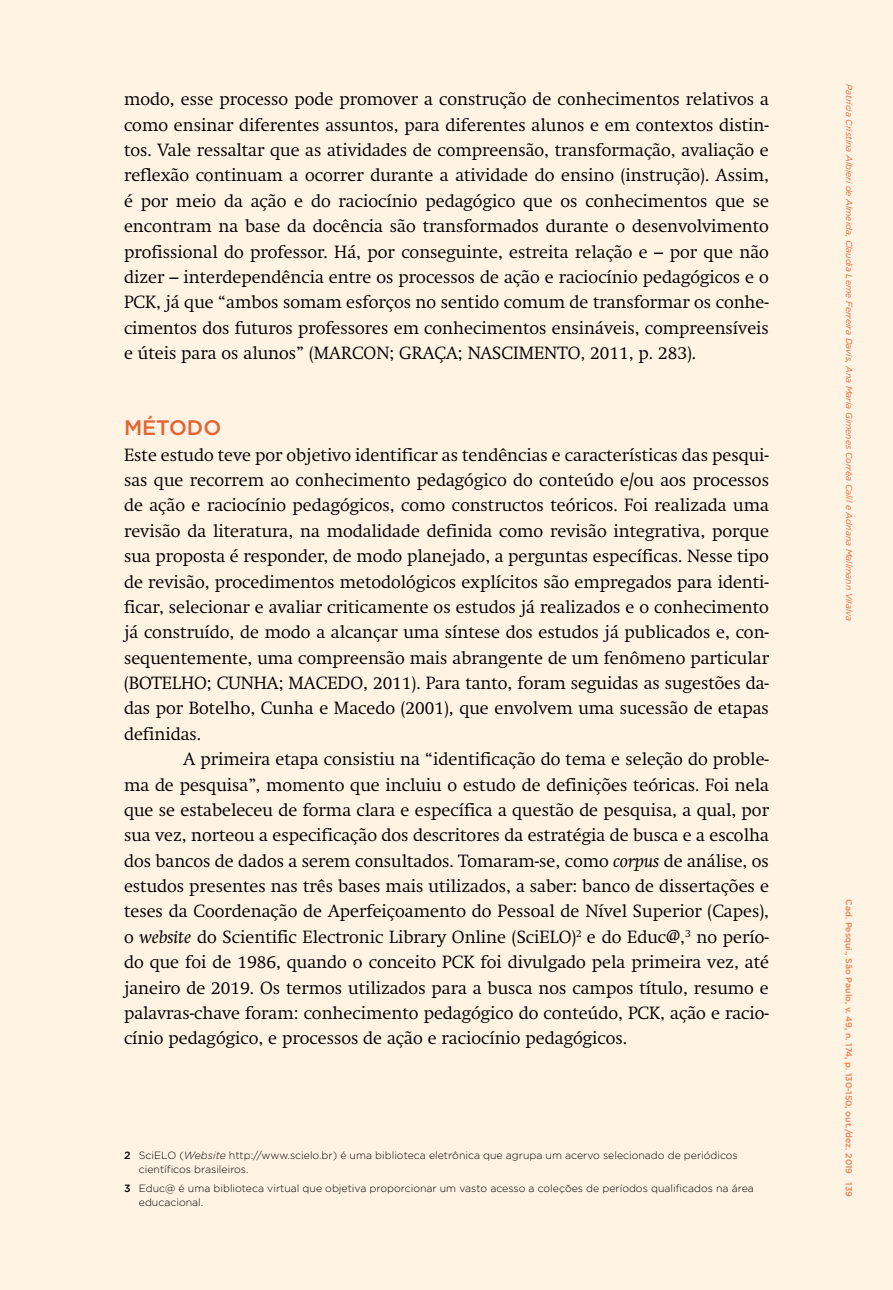
<style>
.page{position:relative;width:893px;height:1290px;background:#fff3e3}
.page>*{position:absolute;margin:0;border:0;box-sizing:border-box;transform-origin:0 0}
.t1{font:500 21px "Gotham HTF";color:#e16a39}
.t2{font:300 17.5px/25.4px "Swift";color:#000;text-align:justify}
.t3{font:300 10.5px/14px "Gotham HTF";color:#000}
.t4{font:italic 8.75px "Gotham HTF";color:#e16a39}
.t5{font:500 8.75px "Gotham HTF";color:#e78861}
.s1{font-weight:400;font-style:italic}
.s2{font-weight:500}
.s3{font-style:italic}
</style>
<div class="page">
<p class="t2" style="left:124px;top:87px;width:646px">modo, esse processo pode promover a construção de conhecimentos relativos a como ensinar diferentes assuntos, para diferentes alunos e em contextos distin&shy;tos. Vale ressaltar que as atividades de compreensão, transformação, avaliação e reflexão continuam a ocorrer durante a atividade do ensino (instrução). Assim, é por meio da ação e do raciocínio pedagógico que os conhecimentos que se encontram na base da docência são transformados durante o desenvolvimento profissional do professor. Há, por conseguinte, estreita relação e – por que não dizer – interdependência entre os processos de ação e raciocínio pedagógicos e o PCK, já que “ambos somam esforços no sentido comum de transformar os conhe&shy;cimentos dos futuros professores em conhecimentos ensináveis, compreensíveis e úteis para os alunos” (MARCON; GRAÇA; NASCIMENTO, 2011, p. 283).</p>
<p class="t1" style="left:124px;top:416px;width:99px">MÉTODO</p>
<p class="t2" style="left:124px;top:442px;width:646px">Este estudo teve por objetivo identificar as tendências e características das pesqui&shy;sas que recorrem ao conhecimento pedagógico do conteúdo e/ou aos processos de ação e raciocínio pedagógicos, como constructos teóricos. Foi realizada uma revisão da literatura, na modalidade definida como revisão integrativa, porque sua proposta é responder, de modo planejado, a perguntas específicas. Nesse tipo de revisão, procedimentos metodológicos explícitos são empregados para identi&shy;ficar, selecionar e avaliar criticamente os estudos já realizados e o conhecimento já construído, de modo a alcançar uma síntese dos estudos já publicados e, con&shy;sequentemente, uma compreensão mais abrangente de um fenômeno particular (BOTELHO; CUNHA; MACEDO, 2011). Para tanto, foram seguidas as sugestões da&shy;das por Botelho, Cunha e Macedo (2001), que envolvem uma sucessão de etapas definidas.</p>
<p class="t2" style="left:124px;top:746px;width:646px;text-indent:60px">A primeira etapa consistiu na “identificação do tema e seleção do proble&shy;ma de pesquisa”, momento que incluiu o estudo de definições teóricas. Foi nela que se estabeleceu de forma clara e específica a questão de pesquisa, a qual, por sua vez, norteou a especificação dos descritores da estratégia de busca e a escolha dos bancos de dados a serem consultados. Tomaram-se, como <span class="s1">corpus</span> de análise, os estudos presentes nas três bases mais utilizados, a saber: banco de dissertações e teses da Coordenação de Aperfeiçoamento do Pessoal de Nível Superior (Capes), o <span class="s1">website</span> do Scientific Electronic Library Online (SciELO)<sup>2</sup> e do Educ@,<sup>3</sup> no perío&shy;do que foi de 1986, quando o conceito PCK foi divulgado pela primeira vez, até janeiro de 2019. Os termos utilizados para a busca nos campos título, resumo e palavras-chave foram: conhecimento pedagógico do conteúdo, PCK, ação e racio&shy;cínio pedagógico, e processos de ação e raciocínio pedagógicos.</p>
<p class="t3" style="left:139px;top:1148px;width:600px;text-indent:-15px"><span class="s2">2</span> SciELO (<span class="s3">Website</span> http://www.scielo.br) é uma biblioteca eletrônica que agrupa um acervo selecionado de periódicos científicos brasileiros.</p>
<p class="t3" style="left:139px;top:1181px;width:616px;text-indent:-15px"><span class="s2">3</span> Educ@ é uma biblioteca virtual que objetiva proporcionar um vasto acesso a coleções de períodos qualificados na área educacional.</p>
<p class="t4" style="left:854px;top:84px;width:538px;rotate:90deg">Patrícia Cristina Albieri de Almeida, Claudia Leme Ferreira Davis, Ana Maria Gimenes Corrêa Calil e Adriana Mallmann Vilalva</p>
<p class="t5" style="left:854px;top:899px;width:299px;rotate:90deg">Cad. Pesqui., São Paulo, v. 49, n. 174, p. 130-150, out./dez. 2019 139</p>
</div>
